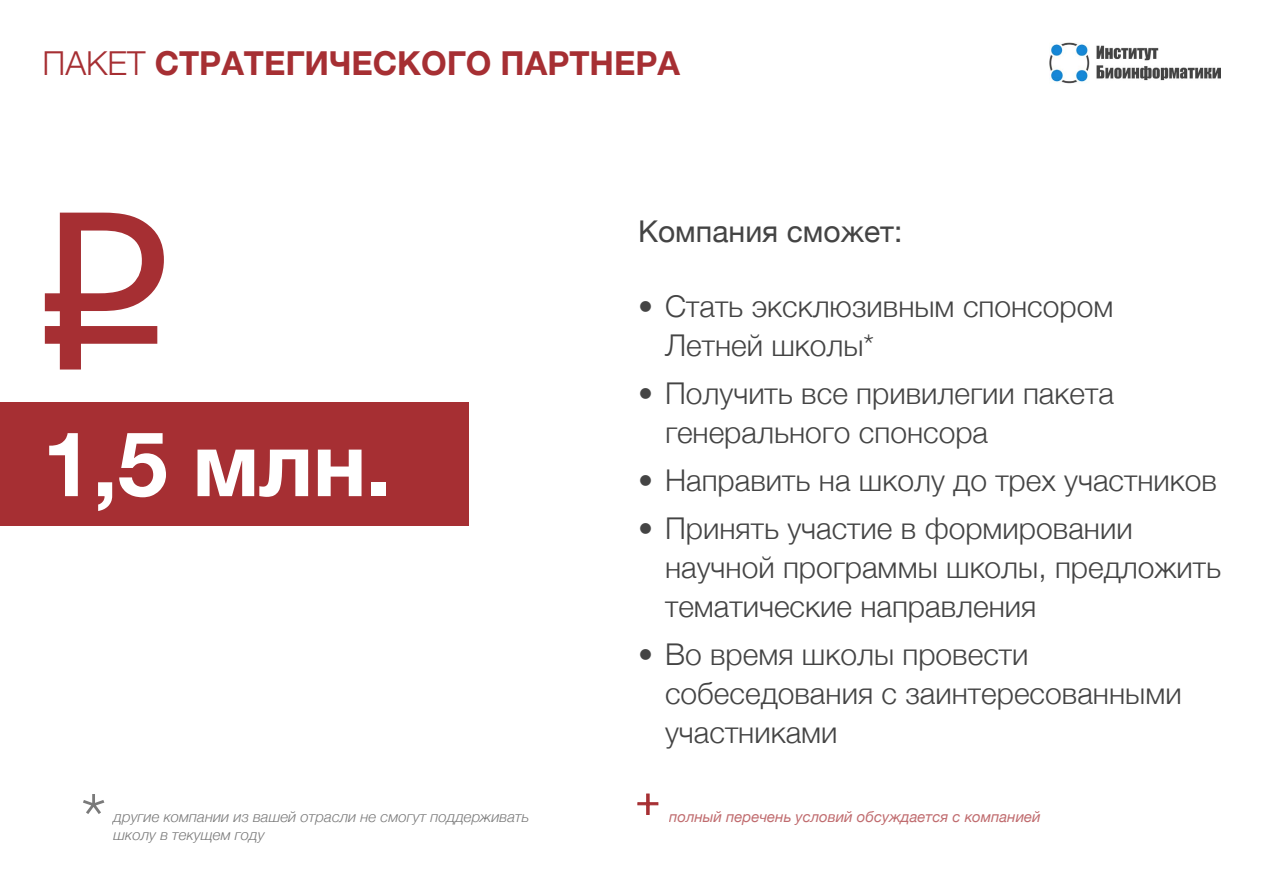
<style>
.page{position:relative;width:1263px;height:893px;background:#fff}
.page>*{position:absolute;margin:0;border:0;box-sizing:border-box;transform-origin:0 0}
.t1{font:700 90px "Helvetica Neue";color:#fff}
.t2{font:700 33px "Helvetica Neue";color:#a62f33}
.t3{font:300 30px/39px "Helvetica Neue";color:#444}
.t4{font:30px "Helvetica Neue";color:#444}
.t5{font:italic 300 15px/18px "Helvetica Neue";color:#444}
.t6{font:italic 15px "Helvetica Neue";color:#a62f33}
.s1{font-weight:300}
</style>
<div class="page">
<img style="left:1049px;top:43px;width:171px;height:40px">
<svg style="left:83px;top:794px;width:21px;height:20px"></svg>
<div style="left:0;top:402px;width:468px;height:124px;background:#a62f33"></div>
<svg style="left:45px;top:213px;width:119px;height:156px"></svg>
<svg style="left:637px;top:793px;width:22px;height:22px"></svg>
<p class="t2" style="left:43px;top:43px;width:639px"><span class="s1">ПАКЕТ</span> СТРАТЕГИЧЕСКОГО ПАРТНЕРА</p>
<h1 class="t1" style="left:43px;top:408px;width:350px">1,5 млн.</h1>
<p class="t4" style="left:638px;top:213px;width:266px">Компания сможет:</p>
<p class="t3" style="left:665px;top:286px;width:450px;text-indent:-27px">• Стать эксклюзивным спонсором<br>Летней школы*</p>
<p class="t3" style="left:665px;top:373px;width:450px;text-indent:-27px">• Получить все привилегии пакета генерального спонсора</p>
<p class="t3" style="left:638px;top:460px;width:580px">• Направить на школу до трех участников</p>
<p class="t3" style="left:665px;top:508px;width:558px;text-indent:-27px">• Принять участие в формировании научной программы школы, предложить тематические направления</p>
<p class="t3" style="left:665px;top:634px;width:518px;text-indent:-27px">• Во время школы провести собеседования с заинтересованными участниками</p>
<p class="t5" style="left:114px;top:807px;width:417px">другие компании из вашей отрасли не смогут поддерживать школу в текущем году</p>
<p class="t6" style="left:669px;top:808px;width:373px">полный перечень условий обсуждается с компанией</p>
</div>
